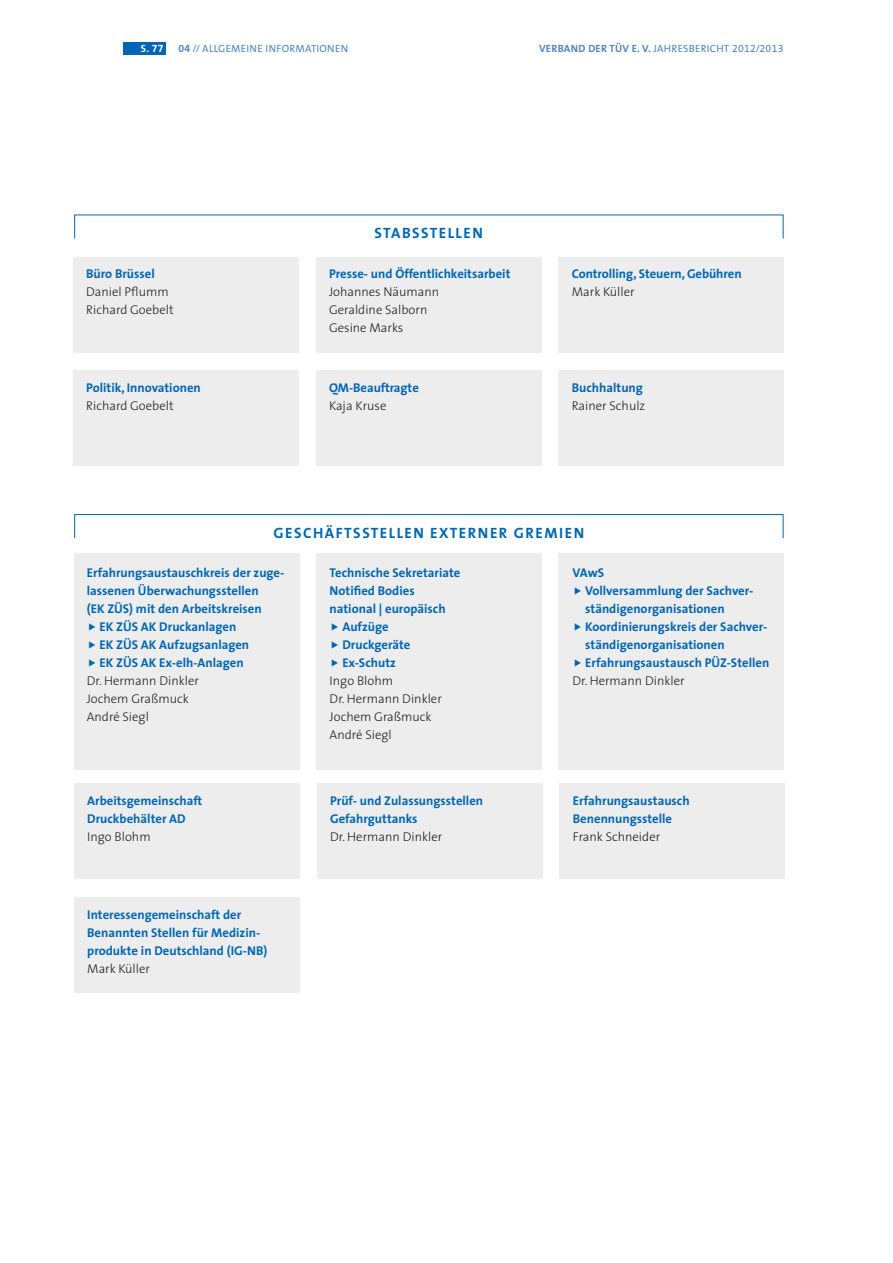
<style>
.page{position:relative;width:893px;height:1263px;background:#fff}
.page>*{position:absolute;margin:0;border:0;box-sizing:border-box;transform-origin:0 0}
.t1{font:700 15px "The Sans";letter-spacing:.1em;color:#0066b3}
.t2{font:700 12.75px/18px "The Sans";color:#0066b3}
.t3{font:300 12.75px/18px "The Sans";color:#231f20}
.t4{font:700 10.5px "The Sans";letter-spacing:.025em;color:#5285c4}
.t5{font:10.5px "The Sans";letter-spacing:.025em;color:#5285c4}
.t6{font:700 10.5px "The Sans";color:#fff}
.s1{font-family:"The Sans Bold Expert";font-weight:400}
.s2{font-family:"The Sans Bold Expert"}
.s3{font-family:"The Sans Expert"}
.s4{font-weight:400}
.s5{font-family:"The Sans Expert";font-weight:400}
</style>
<div class="page">
<div style="left:123px;top:43px;width:43px;height:12px;background:#0066b3"></div>
<div style="left:317px;top:553px;width:225px;height:217px;background:#ededee"></div>
<div style="left:559px;top:553px;width:225px;height:217px;background:#ededee"></div>
<div style="left:74px;top:553px;width:226px;height:217px;background:#ededee"></div>
<div style="left:74px;top:514px;width:709px;height:24px;border:1px solid #0066b3"></div>
<div style="left:316px;top:257px;width:225px;height:95px;background:#ededee"></div>
<div style="left:558px;top:257px;width:225px;height:95px;background:#ededee"></div>
<div style="left:74px;top:257px;width:225px;height:95px;background:#ededee"></div>
<div style="left:316px;top:370px;width:225px;height:96px;background:#ededee"></div>
<div style="left:558px;top:370px;width:225px;height:96px;background:#ededee"></div>
<div style="left:74px;top:370px;width:225px;height:96px;background:#ededee"></div>
<div style="left:317px;top:783px;width:225px;height:96px;background:#ededee"></div>
<div style="left:559px;top:783px;width:226px;height:96px;background:#ededee"></div>
<div style="left:75px;top:783px;width:225px;height:96px;background:#ededee"></div>
<div style="left:75px;top:897px;width:225px;height:96px;background:#ededee"></div>
<p class="t6" style="left:141px;top:40px;width:24px">S. <span class="s1">77</span></p>
<p class="t5" style="left:179px;top:40px;width:171px"><span class="s2">04</span> <span class="s3">//</span> ALLGEMEINE I NFORMATIONEN</p>
<p class="t4" style="left:539px;top:40px;width:246px">Verband der TÜV e. V. <span class="s4">JAHRESBERICHT</span> <span class="s5">2012/2013</span></p>
<p class="t2" style="left:86px;top:265px;width:70px">Büro Brüssel</p>
<p class="t3" style="left:86px;top:283px;width:89px">Daniel Pflumm<br>Richard Goebelt</p>
<p class="t2" style="left:86px;top:378px;width:116px">Politik, Innovationen</p>
<p class="t3" style="left:86px;top:396px;width:89px">Richard Goebelt</p>
<p class="t1" style="left:374px;top:221px;width:110px">Stabsstellen</p>
<p class="t2" style="left:329px;top:265px;width:183px">Presse- und Öffentlichkeitsarbeit</p>
<p class="t3" style="left:329px;top:283px;width:112px">Johannes Näumann<br>Geraldine Salborn<br>Gesine Marks</p>
<p class="t2" style="left:329px;top:378px;width:91px">QM-Beauftragte</p>
<p class="t3" style="left:329px;top:396px;width:59px">Kaja Kruse</p>
<p class="t2" style="left:572px;top:265px;width:171px">Controlling, Steuern, Gebühren</p>
<p class="t3" style="left:572px;top:283px;width:64px">Mark Küller</p>
<p class="t2" style="left:572px;top:378px;width:73px">Buchhaltung</p>
<p class="t3" style="left:572px;top:396px;width:75px">Rainer Schulz</p>
<p class="t1" style="left:273px;top:520px;width:31px">Geschäftsst</p>
<p class="t1" style="left:380px;top:520px;width:206px">ellen externer Gremi en</p>
<p class="t2" style="left:87px;top:563px;width:199px">Erfahrungsaustauschkreis der zuge-</p>
<p class="t2" style="left:87px;top:581px;width:173px">lassenen Überwachungsstellen</p>
<p class="t2" style="left:87px;top:599px;width:176px">(EK ZÜS) mit den Arbeitskreisen</p>
<p class="t2" style="left:100px;top:617px;width:138px">EK ZÜS AK Druckanlagen</p>
<p class="t2" style="left:100px;top:635px;width:151px">EK ZÜS AK Aufzugsanlagen</p>
<p class="t2" style="left:100px;top:653px;width:146px">EK ZÜS AK Ex-elh-Anlagen</p>
<p class="t3" style="left:87px;top:671px;width:114px">Dr. Hermann Dinkler<br>Jochem Graßmuck<br>André Siegl</p>
<p class="t2" style="left:330px;top:563px;width:132px">Technische Sekretariate</p>
<p class="t2" style="left:330px;top:581px;width:86px">Notified Bodies</p>
<p class="t2" style="left:330px;top:599px;width:117px">national | europäisch</p>
<p class="t2" style="left:342px;top:617px;width:48px">Aufzüge</p>
<p class="t2" style="left:342px;top:635px;width:69px">Druckgeräte</p>
<p class="t2" style="left:342px;top:653px;width:55px">Ex-Schutz</p>
<p class="t3" style="left:330px;top:671px;width:114px">Ingo Blohm<br>Dr. Hermann Dinkler<br>Jochem Graßmuck<br>André Siegl</p>
<p class="t2" style="left:585px;top:563px;width:186px;text-indent:-13px">VAwS<br>Vollversammlung der Sachver&shy;ständigenorganisationen<br>Koordinierungskreis der Sachver&shy;ständigenorganisationen<br>Erfahrungsaustausch PÜZ-Stellen</p>
<p class="t3" style="left:572px;top:671px;width:114px">Dr. Hermann Dinkler</p>
<p class="t2" style="left:87px;top:792px;width:117px">Arbeitsgemeinschaft<br>Druckbehälter AD</p>
<p class="t3" style="left:87px;top:827px;width:65px">Ingo Blohm</p>
<p class="t2" style="left:87px;top:905px;width:182px">Interessengemeinschaft der<br>Benannten Stellen für Medizin&shy;produkte in Deutschland (IG-NB)</p>
<p class="t3" style="left:87px;top:959px;width:64px">Mark Küller</p>
<p class="t2" style="left:330px;top:792px;width:155px">Prüf- und Zulassungsstellen<br>Gefahrguttanks</p>
<p class="t3" style="left:330px;top:827px;width:114px">Dr. Hermann Dinkler</p>
<p class="t2" style="left:573px;top:792px;width:118px">Erfahrungsaustausch<br>Benennungsstelle</p>
<p class="t3" style="left:573px;top:827px;width:89px">Frank Schneider</p>
</div>
